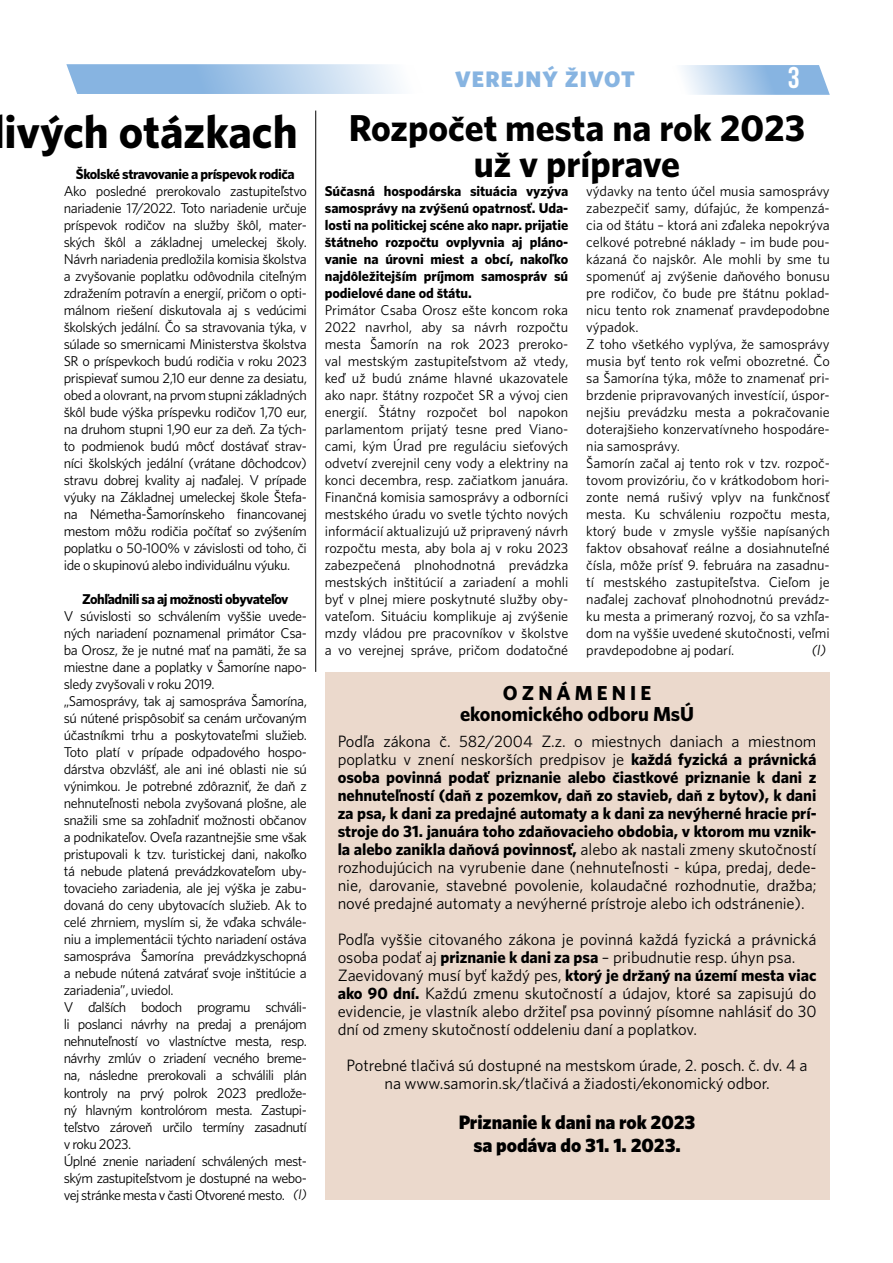
<style>
.page{position:relative;width:893px;height:1263px;background:#fff}
.page>*{position:absolute;margin:0;border:0;box-sizing:border-box;transform-origin:0 0}
.t1{font:37.5px "Whitney CE Bold";color:#000}
.t2{font:30px "Bebas Neue";color:#fff}
.t3{font:22.5px "Whitney CE Black";letter-spacing:.05em;color:#87b4e1}
.t4{font:20.25px/21px "Whitney CE Bold";letter-spacing:-.005em;color:#000;text-align:center}
.t5{font:19.5px/22.5px "Whitney CE Black";letter-spacing:-.005em;color:#000;text-align:center}
.t6{font:16.5px/18px "Whitney C Ebook";letter-spacing:-.005em;color:#000}
.t7{font:16.5px/18px "Whitney CE Bold";letter-spacing:-.005em;color:#000;text-align:justify}
.t8{font:14.25px/17px "Whitney C Ebook";letter-spacing:-.03em;color:#000;text-align:justify}
.t9{font:14.25px/17px "Whitney C Ebook";letter-spacing:-.005em;color:#000}
.t10{font:14.25px/17px "Whitney CE Bold";letter-spacing:-.03em;color:#000;text-align:justify}
.t11{font:italic 14.25px "Whitney C Ebook";color:#000}
.s1{font-size:46.5px}
.s2{font-style:italic;font-size:13.5px}
.s3{font-family:"Whitney CE Bold"}
.s4{font-family:"Whitney C Ebook"}
</style>
<div class="page">
<svg style="left:682px;top:65px;width:148px;height:30px;background:#aeccea"></svg>
<svg style="left:66px;top:64px;width:334px;height:30px;background:#abcae9"></svg>
<hr style="left:315px;top:111px;width:1px;height:561px;background:#000">
<div style="left:325px;top:672px;width:504px;height:527px;background:#ebd9cc"></div>
<h3 class="t3" style="left:455px;top:65px;width:181px">VEREJNÝ ŽIVOT</h3>
<h2 class="t2" style="left:788px;top:61px;width:13px">3</h2>
<h1 class="t1" style="left:4px;top:105px;width:802px"><span class="s1">ivých otázkach</span> Rozpočet mesta na rok 2023</h1>
<p class="t10" style="left:76px;top:165px;width:220px">Školské stravovanie a príspevok rodiča</p>
<h1 class="t1" style="left:474px;top:141px;width:208px">už v príprave</h1>
<p class="t10" style="left:325px;top:182px;width:245px">Súčasná hospodárska situácia vyzýva samosprávy na zvýšenú opatrnosť. Uda&shy;losti na politickej scéne ako napr. prijatie štátneho rozpočtu ovplyvnia aj pláno&shy;vanie na úrovni miest a obcí, nakoľko najdôležitejším príjmom samospráv sú podielové dane od štátu.</p>
<p class="t8" style="left:325px;top:301px;width:245px">Primátor Csaba Orosz ešte koncom roka 2022 navrhol, aby sa návrh rozpočtu mesta Šamorín na rok 2023 preroko&shy;val mestským zastupiteľstvom až vtedy, keď už budú známe hlavné ukazovatele ako napr. štátny rozpočet SR a vývoj cien energií. Štátny rozpočet bol napokon parlamentom prijatý tesne pred Viano&shy;cami, kým Úrad pre reguláciu sieťových odvetví zverejnil ceny vody a elektriny na konci decembra, resp. začiatkom januára.<br>Finančná komisia samosprávy a odborníci mestského úradu vo svetle týchto nových informácií aktualizujú už pripravený návrh rozpočtu mesta, aby bola aj v roku 2023 zabezpečená plnohodnotná prevádzka mestských inštitúcií a zariadení a mohli byť v plnej miere poskytnuté služby oby&shy;vateľom. Situáciu komplikuje aj zvýšenie mzdy vládou pre pracovníkov v školstve a vo verejnej správe, pričom dodatočné</p>
<p class="t8" style="left:64px;top:182px;width:245px">Ako posledné prerokovalo zastupiteľstvo nariadenie 17/2022. Toto nariadenie určuje príspevok rodičov na služby škôl, mater&shy;ských škôl a základnej umeleckej školy.<br>Návrh nariadenia predložila komisia školstva a zvyšovanie poplatku odôvodnila citeľným zdražením potravín a energií, pričom o opti&shy;málnom riešení diskutovala aj s vedúcimi školských jedální. Čo sa stravovania týka, v súlade so smernicami Ministerstva školstva SR o príspevkoch budú rodičia v roku 2023 prispievať sumou 2,10 eur denne za desiatu, obed a olovrant, na prvom stupni základných škôl bude výška príspevku rodičov 1,70 eur, na druhom stupni 1,90 eur za deň. Za tých&shy;to podmienok budú môcť dostávať strav&shy;níci školských jedální (vrátane dôchodcov) stravu dobrej kvality aj naďalej. V prípade výuky na Základnej umeleckej škole Štefa&shy;na Németha-Šamorínskeho financovanej mestom môžu rodičia počítať so zvýšením poplatku o 50-100% v závislosti od toho, či ide o skupinovú alebo individuálnu výuku.</p>
<p class="t10" style="left:82px;top:590px;width:208px">Zohľadnili sa aj možnosti obyvateľov</p>
<p class="t8" style="left:64px;top:607px;width:245px;text-align:left">V súvislosti so schválením vyššie uvede&shy;ných nariadení poznamenal primátor Csa&shy;ba Orosz, že je nutné mať na pamäti, že sa miestne dane a poplatky v Šamoríne napo&shy;sledy zvyšovali v roku 2019.<br>„Samosprávy, tak aj samospráva Šamorína, sú nútené prispôsobiť sa cenám určovaným účastníkmi trhu a poskytovateľmi služieb.<br>Toto platí v prípade odpadového hospo&shy;dárstva obzvlášť, ale ani iné oblasti nie sú výnimkou. Je potrebné zdôrazniť, že daň z nehnuteľnosti nebola zvyšovaná plošne, ale snažili sme sa zohľadniť možnosti občanov a podnikateľov. Oveľa razantnejšie sme však pristupovali k tzv. turistickej dani, nakoľko tá nebude platená prevádzkovateľom uby&shy;tovacieho zariadenia, ale jej výška je zabu&shy;dovaná do ceny ubytovacích služieb. Ak to celé zhrniem, myslím si, že vďaka schvále&shy;niu a implementácii týchto nariadení ostáva samospráva Šamorína prevádzkyschopná a nebude nútená zatvárať svoje inštitúcie a zariadenia”, uviedol.<br>V ďalších bodoch programu schváli&shy;li poslanci návrhy na predaj a prenájom nehnuteľností vo vlastníctve mesta, resp. návrhy zmlúv o zriadení vecného breme&shy;na, následne prerokovali a schválili plán kontroly na prvý polrok 2023 predlože&shy;ný hlavným kontrolórom mesta. Zastupi&shy;teľstvo zároveň určilo termíny zasadnutí v roku 2023.<br>Úplné znenie nariadení schválených mest&shy;ským zastupiteľstvom je dostupné na webo&shy;vej stránke mesta v časti Otvorené mesto. <span class="s2">(l)</span></p>
<p class="t9" style="left:586px;top:182px;width:245px">výdavky na tento účel musia samosprávy zabezpečiť samy, dúfajúc, že kompenzá&shy;cia od štátu – ktorá ani zďaleka nepokrýva celkové potrebné náklady – im bude pou&shy;kázaná čo najskôr. Ale mohli by sme tu spomenúť aj zvýšenie daňového bonusu pre rodičov, čo bude pre štátnu poklad&shy;nicu tento rok znamenať pravdepodobne výpadok.<br>Z toho všetkého vyplýva, že samosprávy musia byť tento rok veľmi obozretné. Čo sa Šamorína týka, môže to znamenať pri&shy;brzdenie pripravovaných investícií, úspor&shy;nejšiu prevádzku mesta a pokračovanie doterajšieho konzervatívneho hospodáre&shy;nia samosprávy.<br>Šamorín začal aj tento rok v tzv. rozpoč&shy;tovom provizóriu, čo v krátkodobom hori&shy;zonte nemá rušivý vplyv na funkčnosť mesta. Ku schváleniu rozpočtu mesta, ktorý bude v zmysle vyššie napísaných faktov obsahovať reálne a dosiahnuteľné čísla, môže prísť 9. februára na zasadnu&shy;tí mestského zastupiteľstva. Cieľom je naďalej zachovať plnohodnotnú prevádz&shy;ku mesta a primeraný rozvoj, čo sa vzhľa&shy;dom na vyššie uvedené skutočnosti, veľmi pravdepodobne aj podarí.</p>
<p class="t11" style="left:812px;top:642px;width:16px">(l)</p>
<h3 class="t4" style="left:460px;top:682px;width:236px">O Z N Á M E N I E ekonomického odboru MsÚ</h3>
<p class="t6" style="left:338px;top:732px;width:480px">Podľa zákona č. 582/2004 Z.z. o miestnych daniach a miestnom poplatku v znení neskorších predpisov je <span class="s3">každá fyzická a právnická</span></p>
<p class="t7" style="left:338px;top:767px;width:480px">osoba povinná podať priznanie alebo čiastkové priznanie k dani z nehnuteľností (daň z pozemkov, daň zo stavieb, daň z bytov), k dani za psa, k dani za predajné automaty a k dani za nevýherné hracie prí&shy;stroje do 31. januára toho zdaňovacieho obdobia, v ktorom mu vznik&shy;la alebo zanikla daňová povinnosť, <span class="s4">alebo ak nastali zmeny skutočností</span></p>
<p class="t6" style="left:338px;top:858px;width:480px;text-align:justify">rozhodujúcich na vyrubenie dane (nehnuteľnosti - kúpa, predaj, dede&shy;nie, darovanie, stavebné povolenie, kolaudačné rozhodnutie, dražba; nové predajné automaty a nevýherné prístroje alebo ich odstránenie).</p>
<p class="t6" style="left:338px;top:930px;width:480px">Podľa vyššie citovaného zákona je povinná každá fyzická a právnická osoba podať aj <span class="s3">priznanie k dani za psa</span> – pribudnutie resp. úhyn psa.</p>
<p class="t7" style="left:338px;top:965px;width:480px"><span class="s4">Zaevidovaný musí byť každý pes,</span> ktorý je držaný na území mesta viac</p>
<p class="t6" style="left:338px;top:984px;width:480px;text-align:justify"><span class="s3">ako 90 dní.</span> Každú zmenu skutočností a údajov, ktoré sa zapisujú do evidencie, je vlastník alebo držiteľ psa povinný písomne nahlásiť do 30 dní od zmeny skutočností oddeleniu daní a poplatkov.</p>
<p class="t6" style="left:347px;top:1056px;width:462px;text-align:center">Potrebné tlačivá sú dostupné na mestskom úrade, 2. posch. č. dv. 4 a na www.samorin.sk/tlačivá a žiadosti/ekonomický odbor.</p>
<h3 class="t5" style="left:459px;top:1110px;width:238px">Priznanie k dani na rok 2023 sa podáva do 31. 1. 2023.</h3>
</div>
